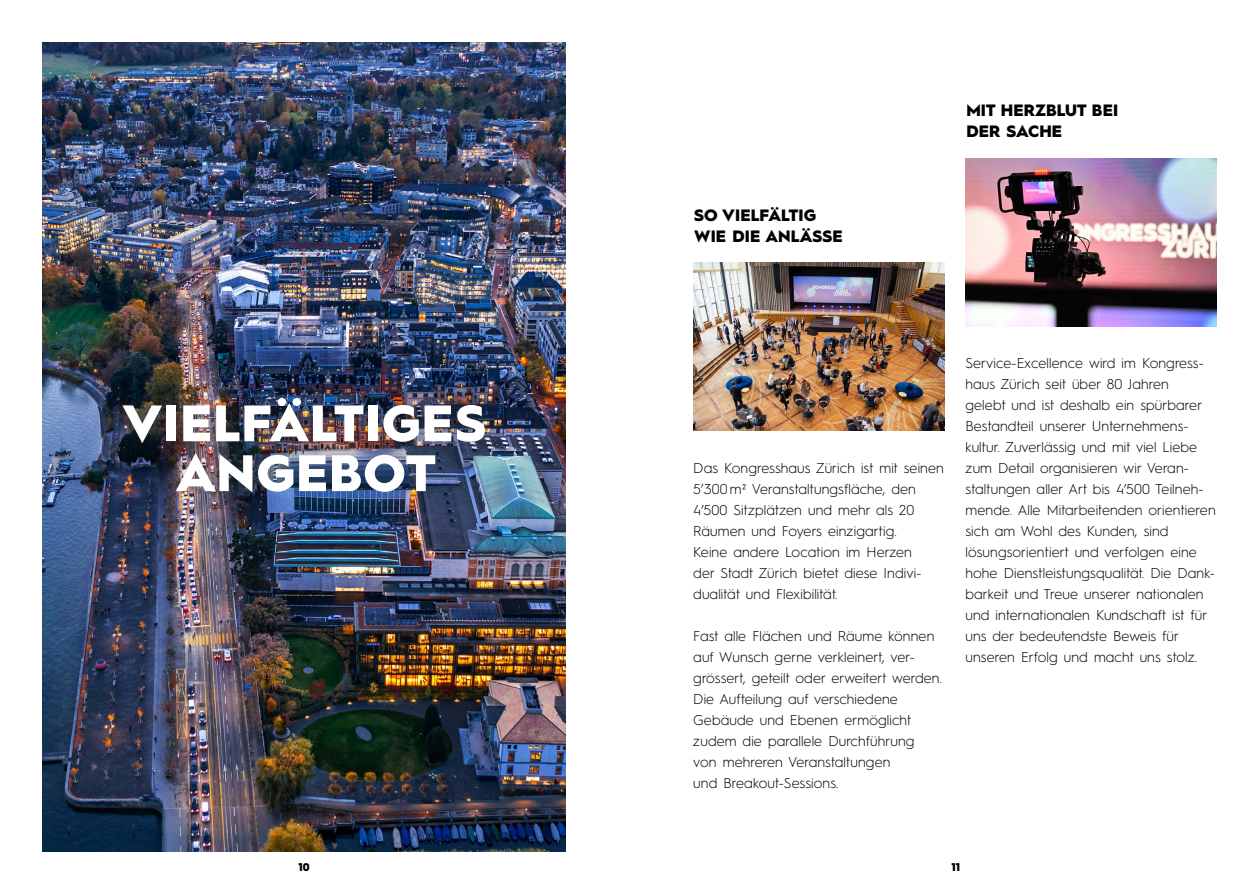
<style>
.page{position:relative;width:1259px;height:893px;background:#fff}
.page>*{position:absolute;margin:0;border:0;box-sizing:border-box;transform-origin:0 0}
.t1{font:900 51.3px/49.8px "Hurme Geometric Sans 1";letter-spacing:.02em;color:#fff;text-align:center}
.t2{font:900 16.5px/21px "Hurme Geometric Sans 1";letter-spacing:.01em;color:#000}
.t3{font:300 14.25px/21px "Hurme Geometric Sans 1";letter-spacing:.01em;color:#000}
.t4{font:900 11.25px "Hurme Geometric Sans 1";color:#000}
</style>
<div class="page">
<img style="left:43px;top:43px;width:523px;height:808px">
<img style="left:693px;top:263px;width:251px;height:168px">
<img style="left:965px;top:158px;width:251px;height:168px">
<div style="left:99px;top:373px;width:411px;height:145px;background:#4d5551;opacity:.25"></div>
<h1 class="t1" style="left:122px;top:396px;width:365px">VIELFÄLTIGES<br>ANGEBOT</h1>
<p class="t2" style="left:694px;top:204px;width:150px">SO VIELFÄLTIG<br>WIE DIE ANLÄSSE</p>
<p class="t2" style="left:966px;top:99px;width:153px">MIT HERZBLUT BEI<br>DER SACHE</p>
<p class="t3" style="left:693px;top:457px;width:252px">Das Kongresshaus Zürich ist mit seinen 5’300 m² Veranstaltungsfläche, den 4’500 Sitzplätzen und mehr als 20<br>Räumen und Foyers einzigartig.<br>Keine andere Location im Herzen<br>der Stadt Zürich bietet diese Indivi&shy;dualität und Flexibilität.</p>
<p class="t3" style="left:693px;top:625px;width:250px">Fast alle Flächen und Räume können auf Wunsch gerne verkleinert, ver&shy;grössert, geteilt oder erweitert werden.<br>Die Aufteilung auf verschiedene Gebäude und Ebenen ermöglicht zudem die parallele Durchführung<br>von mehreren Veranstaltungen<br>und Breakout-Sessions.</p>
<p class="t3" style="left:965px;top:352px;width:252px">Service-Excellence wird im Kongress&shy;haus Zürich seit über 80 Jahren<br>gelebt und ist deshalb ein spürbarer Bestandteil unserer Unternehmens&shy;kultur. Zuverlässig und mit viel Liebe zum Detail organisieren wir Veran&shy;staltungen aller Art bis 4’500 Teilneh&shy;mende. Alle Mitarbeitenden orientieren sich am Wohl des Kunden, sind lösungsorientiert und verfolgen eine hohe Dienstleistungsqualität. Die Dank&shy;barkeit und Treue unserer nationalen und internationalen Kundschaft ist für uns der bedeutendste Beweis für unseren Erfolg und macht uns stolz.</p>
<p class="t4" style="left:298px;top:859px;width:13px">10</p>
<p class="t4" style="left:951px;top:859px;width:10px">11</p>
</div>
